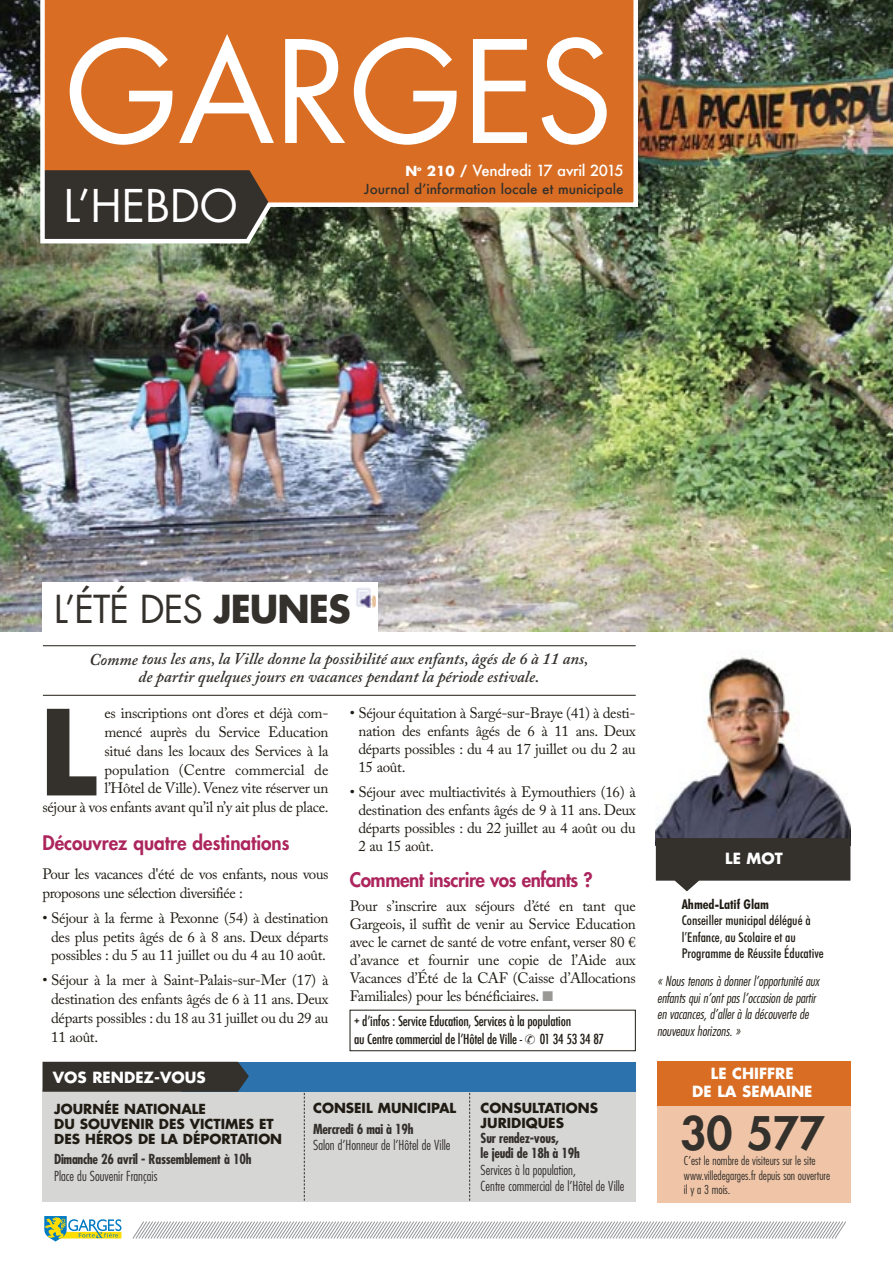
<style>
.page{position:relative;width:893px;height:1263px;background:#fff}
.page>*{position:absolute;margin:0;border:0;box-sizing:border-box;transform-origin:0 0}
.t1{font:137.85px "Futura";color:#fff}
.t2{font:700 114.9px "Futura";color:#34302c}
.t3{font:800 45px "Futura CE";color:#34302c}
.t4{font:43.8px "Futura";color:#fff}
.t5{font:37.5px "Futura";letter-spacing:-.025em;color:#34302c}
.t6{font:800 19.5px "Futura";color:#ac255c}
.t7{font:800 19.5px "Futura";letter-spacing:-.025em;color:#ac255c}
.t8{font:italic 600 16.5px/18px "Adobe Caslon Pro";color:#34302c;text-align:center}
.t9{font:15px/18.8px "Adobe Caslon Pro";letter-spacing:-.02em;color:#201c14;text-align:justify}
.t10{font:700 15px/18px "Futura";color:#fff;text-align:center}
.t11{font:500 15px "Futura";letter-spacing:-.025em;color:#fff}
.t12{font:italic 300 condensed 13.5px/16.5px "Futura";color:#201c14}
.t13{font:300 condensed 13.5px/16.5px "Futura";color:#34302c}
.t14{font:700 13.5px/15px "Futura";color:#201c14}
.t15{font:500 condensed 13.5px/18px "Futura";letter-spacing:-.015em;color:#201c14}
.t16{font:700 condensed 13.5px/15px "Futura";letter-spacing:-.02em;color:#34302c}
.t17{font:500 condensed 13.5px/16.5px "Futura BT";color:#201c14}
.t18{font:500 13.5px "Futura";color:#34302c}
.t19{font:700 condensed 13.5px "Futura BT";color:#201c14}
.t20{font:300 condensed 12px/14.4px "Futura";color:#34302c}
.s1{font-weight:700;font-size:13.5px}
.s2{font-weight:700}
</style>
<div class="page">
<img style="left:0;top:0;width:893px;height:631px">
<svg style="left:38px;top:0;width:602px;height:246px;background:#bc6c30"></svg>
<div style="left:657px;top:1061px;width:193px;height:141px;background:#f0c5a7"></div>
<div style="left:657px;top:1061px;width:193px;height:44px;background:#d86d23"></div>
<div style="left:43px;top:1089px;width:593px;height:113px;background:#d6d6d5"></div>
<svg style="left:469px;top:1091px;width:1px;height:110px"></svg>
<svg style="left:304px;top:1091px;width:1px;height:110px"></svg>
<div style="left:181px;top:1062px;width:455px;height:29px;background:#2c73ad"></div>
<svg style="left:44px;top:1216px;width:77px;height:25px"></svg>
<div style="left:43px;top:1062px;width:206px;height:30px;background:#34302c"></div>
<svg style="left:132px;top:1221px;width:714px;height:18px"></svg>
<div style="left:43px;top:582px;width:335px;height:69px;background:#fff"></div>
<hr style="left:43px;top:645px;width:593px;height:1px;background:#201c14">
<hr style="left:43px;top:695px;width:593px;height:1px;background:#201c14">
<img style="left:356px;top:588px;width:20px;height:20px">
<img style="left:656px;top:657px;width:194px;height:181px">
<svg style="left:656px;top:838px;width:194px;height:53px"></svg>
<div style="left:350px;top:1010px;width:286px;height:41px;border:1px solid #201c14"></div>
<h1 class="t1" style="left:65px;top:29px;width:549px">GARGES</h1>
<h3 class="t4" style="left:64px;top:186px;width:175px">L’HEBDO</h3>
<p class="t11" style="left:405px;top:161px;width:220px"><span class="s1">N</span><sup>o</sup> <span class="s1">210 /</span> Vendredi 17 avril 2015</p>
<p class="t18" style="left:364px;top:180px;width:261px">Journal d’information locale et municipale</p>
<h3 class="t5" style="left:54px;top:592px;width:298px">L’ÉTÉ DES <span class="s2">JEUNES</span></h3>
<p class="t8" style="left:89px;top:651px;width:500px">Comme tous les ans, la Ville donne la possibilité aux enfants, âgés de 6 à 11 ans, de partir quelques jours en vacances pendant la période estivale.</p>
<p class="t9" style="left:43px;top:705px;width:287px;text-align:right">es inscriptions ont d’ores et déjà com-<br>mencé auprès du Service Education<br>situé dans les locaux des Services à la population (Centre commercial de<br>l’Hôtel de Ville). Venez vite réserver un<br>séjour à vos enfants avant qu’il n’y ait plus de place.</p>
<h3 class="t6" style="left:43px;top:833px;width:249px">Découvrez quatre destinations</h3>
<p class="t9" style="left:43px;top:866px;width:287px">Pour les vacances d'été de vos enfants, nous vous proposons une sélection diversifiée :</p>
<p class="t9" style="left:43px;top:910px;width:287px;text-align:center">• Séjour à la ferme à Pexonne (54) à destination des plus petits âgés de 6 à 8 ans. Deux départs possibles : du 5 au 11 juillet ou du 4 au 10 août.</p>
<p class="t9" style="left:51px;top:973px;width:279px;text-indent:-9px">• Séjour à la mer à Saint-Palais-sur-Mer (17) à destination des enfants âgés de 6 à 11 ans. Deux départs possibles : du 18 au 31 juillet ou du 29 au 11 août.</p>
<h2 class="t2" style="left:40px;top:700px;width:58px">L</h2>
<p class="t10" style="left:53px;top:1069px;width:154px">VOS RENDEZ-VOUS</p>
<p class="t9" style="left:358px;top:706px;width:279px;line-height:18px;text-indent:-9px">• Séjour équitation à Sargé-sur-Braye (41) à desti&shy;nation des enfants âgés de 6 à 11 ans. Deux départs possibles : du 4 au 17 juillet ou du 2 au 15 août.</p>
<p class="t9" style="left:358px;top:784px;width:279px;line-height:18px;text-indent:-9px">• Séjour avec multiactivités à Eymouthiers (16) à destination des enfants âgés de 9 à 11 ans. Deux départs possibles : du 22 juillet au 4 août ou du 2 au 15 août.</p>
<h3 class="t7" style="left:350px;top:870px;width:244px">Comment inscrire vos enfants ?</h3>
<p class="t9" style="left:350px;top:899px;width:287px;line-height:18px">Pour s’inscrire aux séjours d’été en tant que Gargeois, il suffit de venir au Service Education avec le carnet de santé de votre enfant, verser 80 € d’avance et fournir une copie de l’Aide aux Vacances d’Été de la CAF (Caisse d’Allocations Familiales) pour les bénéficiaires.</p>
<p class="t15" style="left:354px;top:1011px;width:219px">+ d’infos : Service Education, Services à la population au Centre commercial de l’Hôtel de Ville -</p>
<p class="t15" style="left:540px;top:1029px;width:66px">01 34 53 34 87</p>
<p class="t14" style="left:54px;top:1102px;width:229px">JOURNÉE NATIONALE<br>DU SOUVENIR DES VICTIMES ET<br>DES HÉROS DE LA DÉPORTATION</p>
<p class="t16" style="left:54px;top:1153px;width:199px">Dimanche 26 avril - Rassemblement à 10h</p>
<p class="t13" style="left:54px;top:1168px;width:105px">Place du Souvenir Français</p>
<p class="t14" style="left:313px;top:1102px;width:145px">CONSEIL MUNICIPAL</p>
<p class="t16" style="left:313px;top:1122px;width:102px">Mercredi 6 mai à 19h</p>
<p class="t13" style="left:313px;top:1138px;width:139px">Salon d’Honneur de l’Hôtel de Ville</p>
<p class="t14" style="left:481px;top:1102px;width:119px">CONSULTATIONS<br>JURIDIQUES</p>
<p class="t16" style="left:481px;top:1132px;width:101px">Sur rendez-vous,<br>le jeudi de 18h à 19h</p>
<p class="t13" style="left:481px;top:1162px;width:145px">Services à la population,<br>Centre commercial de l’Hôtel de Ville</p>
<p class="t10" style="left:725px;top:850px;width:59px">LE MOT</p>
<p class="t19" style="left:682px;top:898px;width:89px">Ahmed-Latif Glam</p>
<p class="t17" style="left:682px;top:913px;width:144px">Conseiller municipal délégué à l’Enfance, au Scolaire et au<br>Programme de Réussite Éducative</p>
<p class="t12" style="left:657px;top:974px;width:166px">« Nous tenons à donner l’opportunité aux enfants qui n’ont pas l’occasion de partir en vacances, d’aller à la découverte de nouveaux horizons. »</p>
<p class="t10" style="left:692px;top:1066px;width:122px">LE CHIFFRE<br>DE LA SEMAINE</p>
<h3 class="t3" style="left:681px;top:1107px;width:146px">30 577</h3>
<p class="t20" style="left:684px;top:1154px;width:148px">C’est le nombre de visiteurs sur le site www.villedegarges.fr depuis son ouverture il y a 3 mois.</p>
</div>
